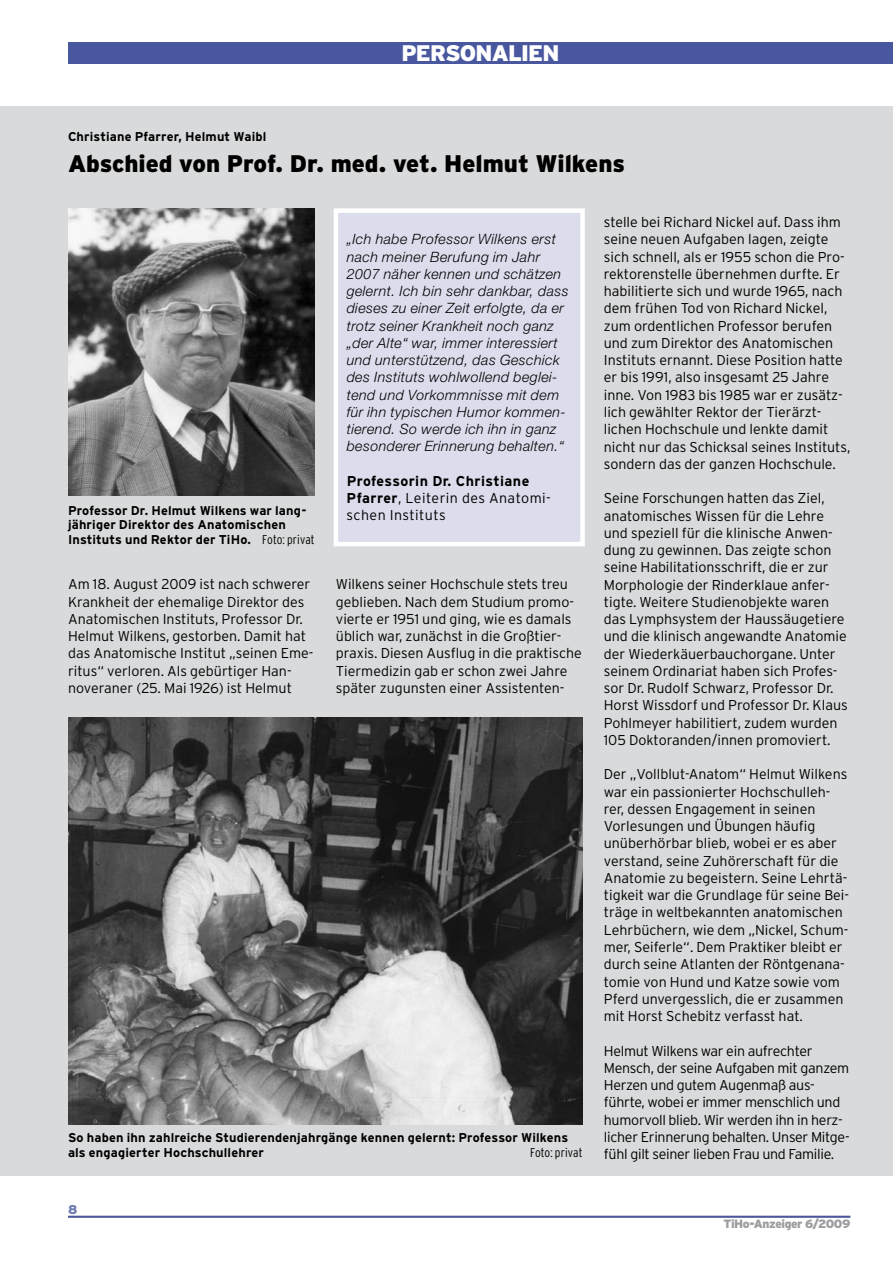
<style>
.page{position:relative;width:893px;height:1263px;background:#fff}
.page>*{position:absolute;margin:0;border:0;box-sizing:border-box;transform-origin:0 0}
.t1{font:900 24px "Interstate";letter-spacing:-.005em;color:#000}
.t2{font:900 22.5px "Interstate";letter-spacing:-.035em;color:#fff}
.t3{font:300 14.25px/17.2px "Interstate";color:#000}
.t4{font:italic 300 14.25px/17.2px "Helvetica Neue";letter-spacing:.03em;color:#000}
.t5{font:300 14.25px/17.2px "Interstate";letter-spacing:-.02em;color:#000}
.t6{font:300 14.25px/17.2px "Interstate";letter-spacing:.03em;color:#000}
.t7{font:700 12.75px/14.4px "Interstate";letter-spacing:.01em;color:#000}
.t8{font:300 condensed 12.75px "Interstate";letter-spacing:.005em;color:#000}
.t9{font:900 12.75px "Interstate";color:#6d79b2}
.t10{font:900 12px "Interstate";letter-spacing:-.035em;color:#9c9d9f}
.s1{font-weight:300;font-stretch:condensed}
.s2{font-weight:700}
</style>
<div class="page">
<div style="left:0;top:106px;width:893px;height:1070px;background:#d9dadb"></div>
<hr style="left:68px;top:1216px;width:782px;height:2px;background:#49579f">
<div style="left:336px;top:211px;width:247px;height:333px;background:#dbddec"></div>
<div style="left:334px;top:208px;width:251px;height:338px;border:4px solid #fff"></div>
<img style="left:68px;top:209px;width:247px;height:286px">
<img style="left:68px;top:718px;width:515px;height:406px">
<div style="left:68px;top:43px;width:825px;height:21px;background:#49579f"></div>
<h2 class="t2" style="left:401px;top:40px;width:160px">PERSONALIEN</h2>
<p class="t7" style="left:68px;top:129px;width:200px">Christiane Pfarrer, Helmut Waibl</p>
<h1 class="t1" style="left:68px;top:149px;width:558px">Abschied von Prof. Dr. med. vet. Helmut Wilkens</h1>
<p class="t7" style="left:68px;top:503px;width:248px">Professor Dr. Helmut Wilkens war lang&shy;jähriger Direktor des Anatomischen<br>Instituts und Rektor der TiHo. <span class="s1">Foto: privat</span></p>
<p class="t4" style="left:347px;top:230px;width:223px">„Ich habe Professor Wilkens erst nach meiner Berufung im Jahr<br>2007 näher kennen und schätzen gelernt. Ich bin sehr dankbar, dass dieses zu einer Zeit erfolgte, da er trotz seiner Krankheit noch ganz „der Alte“ war, immer interessiert und unterstützend, das Geschick des Instituts wohlwollend beglei&shy;tend und Vorkommnisse mit dem für ihn typischen Humor kommen&shy;tierend. So werde ich ihn in ganz besonderer Erinnerung behalten.“</p>
<p class="t6" style="left:347px;top:472px;width:206px"><span class="s2">Professorin Dr. Christiane<br>Pfarrer</span>, Leiterin des Anatomi&shy;schen Instituts</p>
<p class="t3" style="left:68px;top:576px;width:247px">Am 18. August 2009 ist nach schwerer Krankheit der ehemalige Direktor des Anatomischen Instituts, Professor Dr.<br>Helmut Wilkens, gestorben. Damit hat das Anatomische Institut „seinen Eme&shy;ritus“ verloren. Als gebürtiger Han&shy;noveraner (25. Mai 1926) ist Helmut</p>
<p class="t3" style="left:336px;top:576px;width:247px">Wilkens seiner Hochschule stets treu geblieben. Nach dem Studium promo&shy;vierte er 1951 und ging, wie es damals üblich war, zunächst in die Großtier&shy;praxis. Diesen Ausflug in die praktische Tiermedizin gab er schon zwei Jahre später zugunsten einer Assistenten-</p>
<p class="t7" style="left:68px;top:1130px;width:502px">So haben ihn zahlreiche Studierendenjahrgänge kennen gelernt: -Professor Wilkens als -engagierter Hochschullehrer</p>
<p class="t8" style="left:530px;top:1145px;width:54px">Foto: privat</p>
<p class="t9" style="left:68px;top:1202px;width:11px">8</p>
<p class="t3" style="left:604px;top:213px;width:248px">stelle bei Richard Nickel auf. Dass ihm seine neuen Aufgaben lagen, zeigte sich schnell, als er 1955 schon die Pro&shy;rektorenstelle übernehmen durfte. Er habilitierte sich und wurde 1965, nach dem frühen Tod von Richard Nickel, zum ordentlichen Professor berufen und zum Direktor des Anatomischen Instituts ernannt. Diese Position hatte er bis 1991, also insgesamt 25 Jahre inne. Von 1983 bis 1985 war er zusätz&shy;lich gewählter Rektor der Tierärzt&shy;lichen Hochschule und lenkte damit nicht nur das Schicksal seines Instituts, sondern das der ganzen Hochschule.</p>
<p class="t3" style="left:604px;top:489px;width:245px">Seine Forschungen hatten das Ziel, anatomisches Wissen für die Lehre und speziell für die klinische Anwen&shy;dung zu gewinnen. Das zeigte schon seine Habilitationsschrift, die er zur Morphologie der Rinderklaue anfer&shy;tigte. Weitere Studienobjekte waren das Lymphsystem der Haussäugetiere und die klinisch angewandte Anatomie der Wiederkäuerbauchorgane. Unter seinem Ordinariat haben sich Profes&shy;sor Dr. Rudolf Schwarz, Professor Dr.<br>Horst Wissdorf und Professor Dr. Klaus Pohlmeyer habilitiert, zudem wurden 105 Doktoranden/innen promoviert.</p>
<p class="t3" style="left:604px;top:766px;width:247px">Der „Vollblut-Anatom“ Helmut Wilkens war ein passionierter Hochschulleh&shy;rer, dessen Engagement in seinen Vorlesungen und Übungen häufig unüberhörbar blieb, wobei er es aber verstand, seine Zuhörerschaft für die Anatomie zu begeistern. Seine Lehrtä&shy;tigkeit war die Grundlage für seine Bei&shy;träge in weltbekannten anatomischen Lehrbüchern, wie dem „Nickel, Schum&shy;mer, Seiferle“. Dem Praktiker bleibt er durch seine Atlanten der Röntgenana&shy;tomie von Hund und Katze sowie vom Pferd unvergesslich, die er zusammen mit Horst Schebitz verfasst hat.</p>
<p class="t5" style="left:604px;top:1042px;width:247px">Helmut Wilkens war ein aufrechter Mensch, der seine Aufgaben mit ganzem Herzen und gutem Augenmaß aus&shy;führte, wobei er immer menschlich und humorvoll blieb. Wir werden ihn in herz&shy;licher Erinnerung behalten. Unser Mitge&shy;fühl gilt seiner lieben Frau und Familie.</p>
<p class="t10" style="left:723px;top:1217px;width:128px">TiHo-Anzeiger 6/2009</p>
</div>
